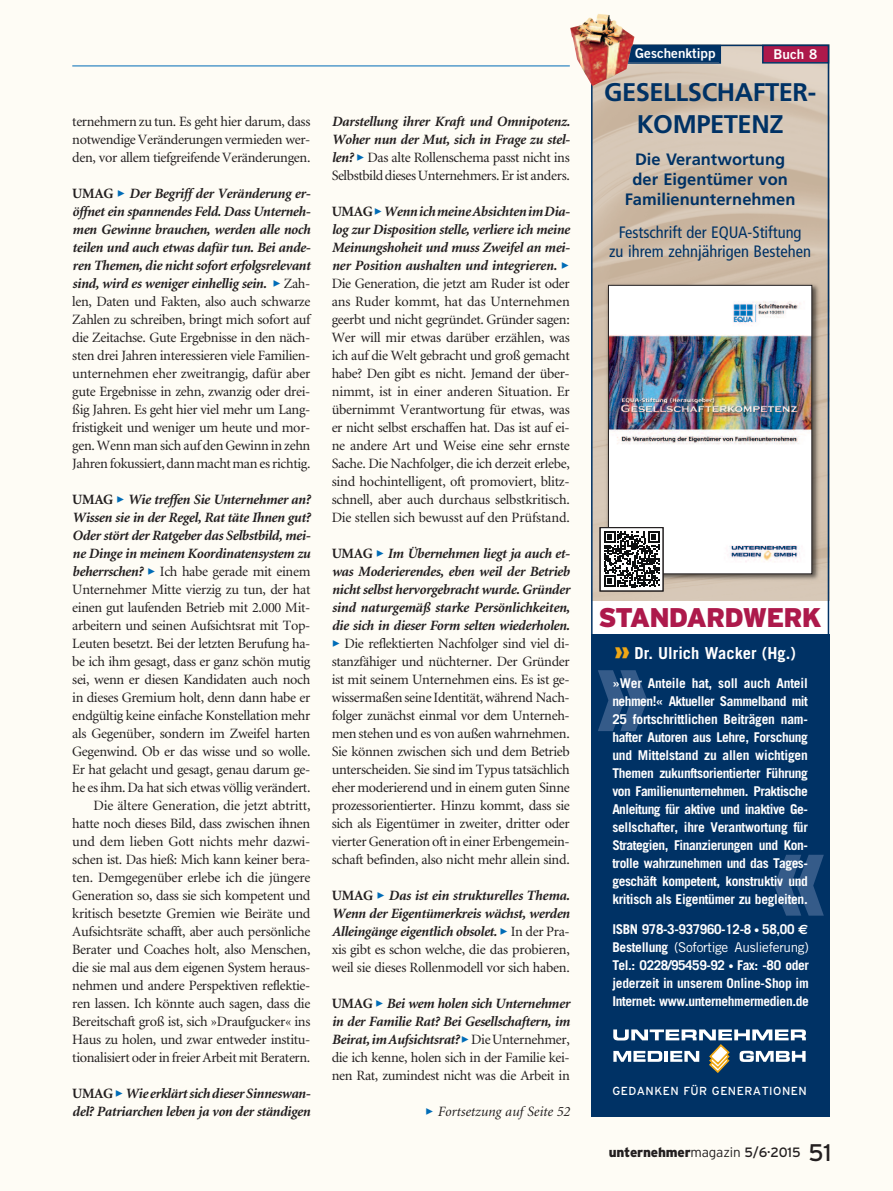
<style>
.page{position:relative;width:893px;height:1191px;background:#fefcf5}
.page>*{position:absolute;margin:0;border:0;box-sizing:border-box;transform-origin:0 0}
.t1{font:900 27px "Interstate";letter-spacing:-.035em;color:#ad194b}
.t2{font:700 25.5px/31.5px "Frutiger";letter-spacing:-.015em;color:#003265;text-align:center}
.t3{font:condensed 16.5px/19.8px "Frutiger";color:#003265;text-align:center}
.t4{font:700 16.5px/19.8px "Frutiger";color:#003265;text-align:center}
.t5{font:700 16.5px "Trade Gothic";color:#fff}
.t6{font:14.25px/18px "Minion";letter-spacing:-.025em;color:#231f20}
.t7{font:italic 700 14.25px/18px "Minion";letter-spacing:-.025em;color:#231f20}
.t8{font:italic 14.25px "Minion";color:#231f20}
.t9{font:700 13.5px/18px "Trade Gothic";letter-spacing:-.02em;color:#fff;text-align:justify}
.t10{font:900 13.5px "Interstate";letter-spacing:-.015em;color:#231f20}
.t11{font:13.5px "Trade Gothic Bold Two";color:#fff}
.t12{font:11.7px "Interstate";letter-spacing:.04em;color:#fff}
.s1{font-weight:700}
.s2{font-family:"FF Dingbests";font-size:13.5px;color:#006cb7}
.s3{font-weight:700;font-style:italic}
.s4{font-style:normal}
.s5{font-family:"FF Dingbests";font-weight:400;font-style:normal;font-size:13.5px;color:#006cb7}
.s6{font-weight:400;font-style:normal}
.s7{font-family:"FF Dingbests";font-style:normal;font-size:13.5px;color:#006cb7}
.s8{font-family:"Gill Sans";font-weight:800;font-size:21px;color:#efa715}
.s9{font-size:10.5px}
.s10{font-family:"Euro Sans"}
.s11{font-weight:400}
.s12{font-weight:300}
.s13{font-weight:400;font-size:24px}
</style>
<div class="page">
<img style="left:594px;top:48px;width:232px;height:553px">
<div style="left:591px;top:634px;width:238px;height:482px;background:#003265"></div>
<div style="left:591px;top:601px;width:238px;height:33px;background:#fff"></div>
<svg style="left:598px;top:670px;width:49px;height:61px"></svg>
<svg style="left:774px;top:854px;width:50px;height:61px"></svg>
<div style="left:591px;top:45px;width:238px;height:1071px;border:2px solid #003265"></div>
<div style="left:763px;top:46px;width:65px;height:16px;background:#ad194b"></div>
<div style="left:762px;top:45px;width:67px;height:19px;border:2px solid #003265"></div>
<svg style="left:613px;top:1029px;width:193px;height:44px"></svg>
<img style="left:603px;top:279px;width:220px;height:306px">
<img style="left:610px;top:287px;width:200px;height:285px">
<div style="left:608px;top:285px;width:204px;height:289px;border:1px solid #231f20"></div>
<div style="left:600px;top:527px;width:63px;height:64px;background:#fff"></div>
<svg style="left:604px;top:531px;width:56px;height:56px"></svg>
<div style="left:600px;top:527px;width:63px;height:64px;border:1px solid #231f20"></div>
<hr style="left:72px;top:66px;width:498px;height:1px;background:#006cb7">
<div style="left:625px;top:46px;width:94px;height:16px;background:#003265"></div>
<div style="left:623px;top:45px;width:98px;height:19px;border:2px solid #003265"></div>
<img style="left:570px;top:14px;width:64px;height:72px">
<p class="t6" style="left:72px;top:114px;width:240px;text-align:justify">ternehmern zu tun. Es geht hier darum, dass notwendige Veränderungen vermieden wer&shy;den, vor allem tiefgreifende Veränderungen.</p>
<p class="t6" style="left:72px;top:186px;width:240px"><span class="s1">UMAG</span> <span class="s2">&gt;</span> <span class="s3">Der Begriff der Veränderung er&shy;öffnet ein spannendes Feld. Dass Unterneh&shy;men Gewinne brauchen, werden alle noch teilen und auch etwas dafür tun. Bei ande&shy;ren Themen, die nicht sofort erfolgsrelevant sind, wird es weniger einhellig sein.</span> <span class="s2">&gt;</span> Zah&shy;len, Daten und Fakten, also auch schwarze Zahlen zu schreiben, bringt mich sofort auf die Zeitachse. Gute Ergebnisse in den näch&shy;sten drei Jahren interessieren viele Familien&shy;unternehmen eher zweitrangig, dafür aber gute Ergebnisse in zehn, zwanzig oder drei&shy;ßig Jahren. Es geht hier viel mehr um Lang&shy;fristigkeit und weniger um heute und mor&shy;gen. Wenn man sich auf den Gewinn in zehn Jahren fokussiert,dannmachtman es richtig.</p>
<p class="t6" style="left:72px;top:492px;width:240px;text-align:right"><span class="s1">UMAG</span> <span class="s2">&gt;</span> <span class="s3">Wie treffen Sie Unternehmer an?<br>Wissen sie in der Regel, Rat täte Ihnen gut?<br>Oder stört der Ratgeber das Selbstbild, mei&shy;ne Dinge in meinem Koordinatensystem zu beherrschen?</span> <span class="s2">&gt;</span> Ich habe gerade mit einem Unternehmer Mitte vierzig zu tun, der hat einen gut laufenden Betrieb mit 2.000 Mit&shy;arbeitern und seinen Aufsichtsrat mit Top-Leuten besetzt. Bei der letzten Berufung ha&shy;be ich ihm gesagt, dass er ganz schön mutig sei, wenn er diesen Kandidaten auch noch in dieses Gremium holt, denn dann habe er endgültig keine einfache Konstellation mehr als Gegenüber, sondern im Zweifel harten Gegenwind. Ob er das wisse und so wolle.<br>Er hat gelacht und gesagt, genau darum ge&shy;he es ihm. Da hat sich etwas völlig verändert.<br>Die ältere Generation, die jetzt abtritt, hatte noch dieses Bild, dass zwischen ihnen und dem lieben Gott nichts mehr dazwi&shy;schen ist. Das hieß: Mich kann keiner bera&shy;ten. Demgegenüber erlebe ich die jüngere Generation so, dass sie sich kompetent und kritisch besetzte Gremien wie Beiräte und Aufsichtsräte schafft, aber auch persönliche Berater und Coaches holt, also Menschen, die sie mal aus dem eigenen System heraus&shy;nehmen und andere Perspektiven reflektie&shy;ren lassen. Ich könnte auch sagen, dass die Bereitschaft groß ist, sich »Draufgucker« ins Haus zu holen, und zwar entweder institu&shy;tionalisiert oder in freier Arbeit mit Beratern.</p>
<p class="t7" style="left:72px;top:1086px;width:240px"><span class="s4">UMAG</span><span class="s5">&gt;</span>Wie erklärtsichdieserSinneswan&shy;del? Patriarchen leben ja von der ständigen</p>
<p class="t6" style="left:332px;top:114px;width:240px"><span class="s3">Darstellung ihrer Kraft und Omnipotenz.<br>Woher nun der Mut, sich in Frage zu stel&shy;len?</span> <span class="s2">&gt;</span> Das alte Rollenschema passt nicht ins SelbstbilddiesesUnternehmers. Er ist anders.</p>
<p class="t6" style="left:332px;top:204px;width:240px"><span class="s1">UMAG</span><span class="s2">&gt;</span><span class="s3">WennichmeineAbsichtenimDia&shy;log zur Disposition stelle, verliere ich meine Meinungshoheit und muss Zweifel an mei&shy;ner Position aushalten und integrieren.</span> <span class="s2">&gt; </span>Die Generation, die jetzt am Ruder ist oder ans Ruder kommt, hat das Unternehmen geerbt und nicht gegründet. Gründer sagen:<br>Wer will mir etwas darüber erzählen, was ich auf die Welt gebracht und groß gemacht habe? Den gibt es nicht. Jemand der über&shy;nimmt, ist in einer anderen Situation. Er übernimmt Verantwortung für etwas, was er nicht selbst erschaffen hat. Das ist auf ei&shy;ne andere Art und Weise eine sehr ernste Sache. Die Nachfolger, die ich derzeit erlebe, sind hochintelligent, oft promoviert, blitz&shy;schnell, aber auch durchaus selbstkritisch.<br>Die stellen sich bewusst auf den Prüfstand.</p>
<p class="t6" style="left:332px;top:546px;width:240px"><span class="s1">UMAG</span> <span class="s2">&gt;</span> <span class="s3">Im Übernehmen liegt ja auch et&shy;was Moderierendes, eben weil der Betrieb nicht selbst hervorgebracht wurde. Gründer sind naturgemäß starke Persönlichkeiten, die sich in dieser Form selten wiederholen. </span><span class="s2">&gt;</span> Die reflektierten Nachfolger sind viel di&shy;stanzfähiger und nüchterner. Der Gründer ist mit seinem Unternehmen eins. Es ist ge&shy;wissermaßen seine Identität, während Nach&shy;folger zunächst einmal vor dem Unterneh&shy;men stehen und es von außen wahrnehmen.<br>Sie können zwischen sich und dem Betrieb unterscheiden. Sie sind im Typus tatsächlich eher moderierend und in einem guten Sinne prozessorientierter. Hinzu kommt, dass sie sich als Eigentümer in zweiter, dritter oder vierter Generation oft in einer Erbengemein&shy;schaft befinden, also nicht mehr allein sind.</p>
<p class="t7" style="left:332px;top:888px;width:240px;text-align:justify"><span class="s4">UMAG</span> <span class="s5">&gt;</span> Das ist ein strukturelles Thema.<br>Wenn der Eigentümerkreis wächst, werden Alleingänge eigentlich obsolet. <span class="s5">&gt;</span> <span class="s6">In der Pra&shy;xis gibt es schon welche, die das probieren, weil sie dieses Rollenmodell vor sich haben.</span></p>
<p class="t6" style="left:332px;top:996px;width:240px;text-align:justify"><span class="s1">UMAG</span> <span class="s2">&gt;</span> <span class="s3">Bei wem holen sich Unternehmer in der Familie Rat? Bei Gesellschaftern, im Beirat,imAufsichtsrat?</span><span class="s2">&gt;</span>DieUnternehmer, die ich kenne, holen sich in der Familie kei&shy;nen Rat, zumindest nicht was die Arbeit in</p>
<p class="t8" style="left:425px;top:1106px;width:146px"><span class="s7">&gt;</span> Fortsetzung auf Seite 52</p>
<p class="t11" style="left:635px;top:48px;width:82px">Geschenktipp</p>
<p class="t11" style="left:773px;top:49px;width:45px">Buch 8</p>
<h2 class="t2" style="left:604px;top:78px;width:214px">GESELLSCHAFTER-<br>KOMPETENZ</h2>
<p class="t4" style="left:625px;top:151px;width:172px">Die Verantwortung der Eigentümer von<br>Familienunternehmen</p>
<p class="t3" style="left:609px;top:223px;width:203px">Festschrift der EQUA-Stiftung<br>zu ihrem zehnjährigen Bestehen</p>
<h1 class="t1" style="left:599px;top:602px;width:225px">STANDARDWERK</h1>
<p class="t5" style="left:615px;top:647px;width:183px"><span class="s8">»</span> Dr. Ulrich Wacker (Hg.)</p>
<p class="t9" style="left:612px;top:675px;width:197px">»Wer Anteile hat, soll auch Anteil nehmen!« Aktueller Sammelband mit 25 fortschrittlichen Beiträgen nam&shy;hafter Autoren aus Lehre, Forschung und Mittelstand zu allen wichtigen Themen zukunftsorientierter Führung von Familienunternehmen. Praktische Anleitung für aktive und inaktive Ge&shy;sellschafter, ihre Verantwortung für Strategien, Finanzierungen und Kon&shy;trolle wahrzunehmen und das Tages&shy;geschäft kompetent, konstruktiv und kritisch als Eigentümer zu begleiten.</p>
<p class="t9" style="left:612px;top:921px;width:198px">ISBN 978-3-937960-12-8 <span class="s9">•</span> 58,00 <span class="s10">€ </span>Bestellung <span class="s11">(Sofortige Auslieferung)<br></span>Tel.: 0228/95459-92 <span class="s9">•</span> Fax: -80 oder jederzeit in unserem Online-Shop im Internet: www.unternehmermedien.de</p>
<p class="t12" style="left:612px;top:1084px;width:196px">GEDANKEN FÜR GENERATIONEN</p>
<p class="t10" style="left:609px;top:1144px;width:224px">unternehmer<span class="s12">magazin</span> <span class="s11">5/6·2015</span> <span class="s13">51</span></p>
</div>
